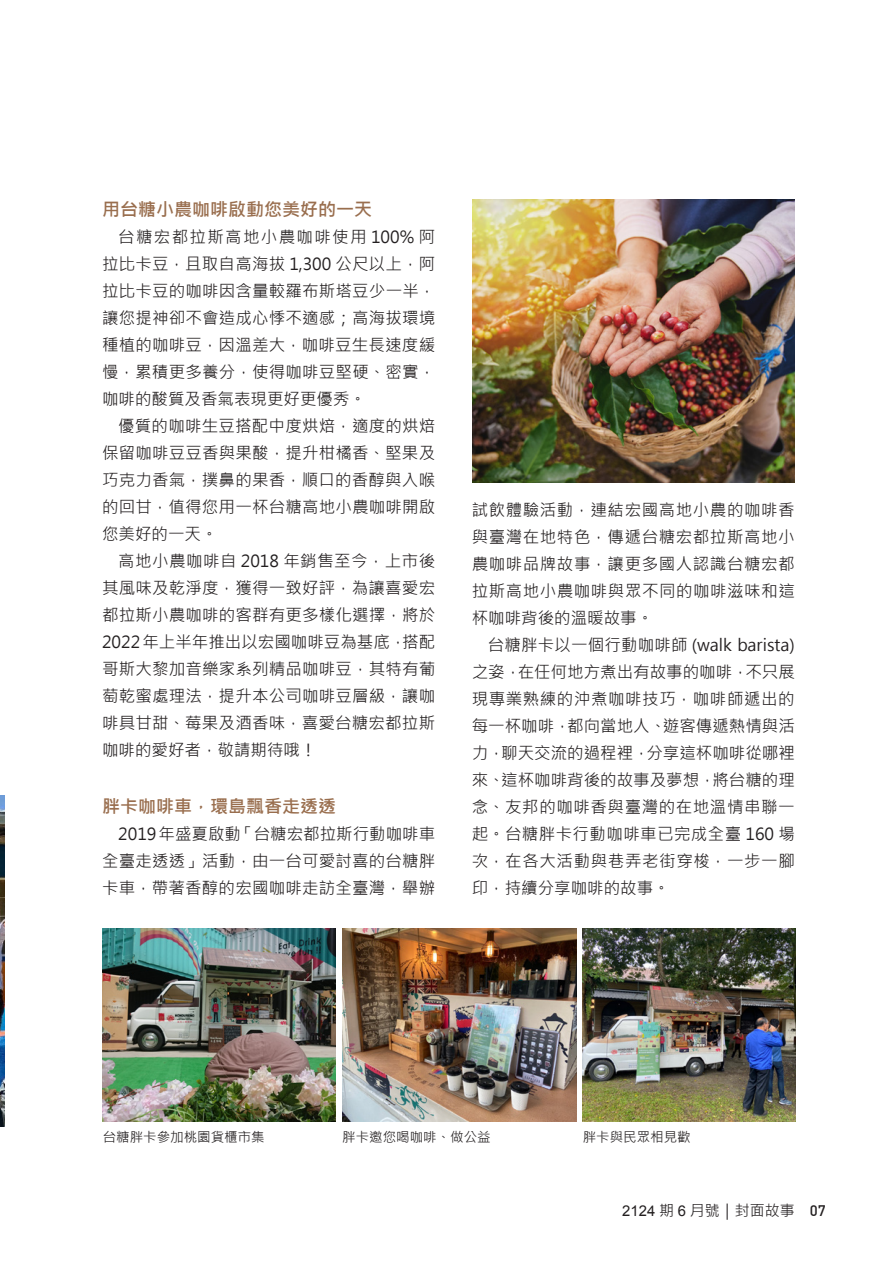
<style>
.page{position:relative;width:893px;height:1263px;background:#fff}
.page>*{position:absolute;margin:0;border:0;box-sizing:border-box;transform-origin:0 0}
.t1{font:700 18px "Microsoft Jheng Hei";color:#996e4e}
.內文{font:16.5px/27px "Microsoft Jheng Hei";letter-spacing:.01em;color:#231f20;text-align:justify}
.t2{font:15px "Microsoft Jheng Hei";color:#231f20}
.t3{font:13.5px "Microsoft Jheng Hei";color:#231f20}
.s1{font-family:"Arial";font-size:14.85px}
.s2{font-family:"DIN";font-weight:500}
</style>
<div class="page">
<img style="left:0;top:795px;width:4px;height:331px">
<img style="left:342px;top:928px;width:235px;height:193px">
<img style="left:102px;top:928px;width:234px;height:194px">
<img style="left:583px;top:928px;width:212px;height:193px">
<img style="left:472px;top:200px;width:323px;height:283px">
<p class="t1" style="left:102px;top:198px;width:271px">用台糖小農咖啡啟動您美好的一天</p>
<p class="內文" style="left:102px;top:223px;width:335px;text-indent:16px">台糖宏都拉斯高地小農咖啡使用 100% 阿拉比卡豆，且取自高海拔 1,300 公尺以上，阿拉比卡豆的咖啡因含量較羅布斯塔豆少一半，讓您提神卻不會造成心悸不適感；高海拔環境種植的咖啡豆，因溫差大，咖啡豆生長速度緩慢，累積更多養分，使得咖啡豆堅硬、密實，咖啡的酸質及香氣表現更好更優秀。</p>
<p class="內文" style="left:102px;top:412px;width:335px;text-indent:16px">優質的咖啡生豆搭配中度烘焙，適度的烘焙保留咖啡豆豆香與果酸，提升柑橘香、堅果及巧克力香氣，撲鼻的果香，順口的香醇與入喉的回甘，值得您用一杯台糖高地小農咖啡開啟您美好的一天。</p>
<p class="內文" style="left:102px;top:547px;width:335px;text-indent:16px">高地小農咖啡自 2018 年銷售至今，上市後其風味及乾淨度，獲得一致好評，為讓喜愛宏都拉斯小農咖啡的客群有更多樣化選擇，將於2022年上半年推出以宏國咖啡豆為基底，搭配哥斯大黎加音樂家系列精品咖啡豆，其特有葡萄乾蜜處理法，提升本公司咖啡豆層級，讓咖啡具甘甜、莓果及酒香味，喜愛台糖宏都拉斯咖啡的愛好者，敬請期待哦！</p>
<p class="t1" style="left:102px;top:795px;width:235px">胖卡咖啡車，環島飄香走透透</p>
<p class="內文" style="left:102px;top:820px;width:335px;text-indent:16px">2019 年盛夏啟動「台糖宏都拉斯行動咖啡車全臺走透透」活動，由一台可愛討喜的台糖胖卡車，帶著香醇的宏國咖啡走訪全臺灣，舉辦</p>
<p class="內文" style="left:472px;top:496px;width:325px">試飲體驗活動，連結宏國高地小農的咖啡香與臺灣在地特色，傳遞台糖宏都拉斯高地小農咖啡品牌故事，讓更多國人認識台糖宏都拉斯高地小農咖啡與眾不同的咖啡滋味和這杯咖啡背後的溫暖故事。</p>
<p class="內文" style="left:472px;top:631px;width:325px;text-indent:16px">台糖胖卡以一個行動咖啡師 (walk barista)之姿，在任何地方煮出有故事的咖啡，不只展現專業熟練的沖煮咖啡技巧，咖啡師遞出的每一杯咖啡，都向當地人、遊客傳遞熱情與活力，聊天交流的過程裡，分享這杯咖啡從哪裡來、這杯咖啡背後的故事及夢想，將台糖的理念、友邦的咖啡香與臺灣的在地溫情串聯一起。台糖胖卡行動咖啡車已完成全臺 160 場次，在各大活動與巷弄老街穿梭，一步一腳印，持續分享咖啡的故事。</p>
<p class="t3" style="left:103px;top:1129px;width:163px">台糖胖卡參加桃園貨櫃市集</p>
<p class="t3" style="left:342px;top:1129px;width:150px">胖卡邀您喝咖啡、做公益</p>
<p class="t3" style="left:583px;top:1129px;width:109px">胖卡與民眾相見歡</p>
<p class="t2" style="left:622px;top:1201px;width:205px"><span class="s1">2124</span> 期 <span class="s1">6</span> 月號｜封面故事 <span class="s2">07</span></p>
</div>
